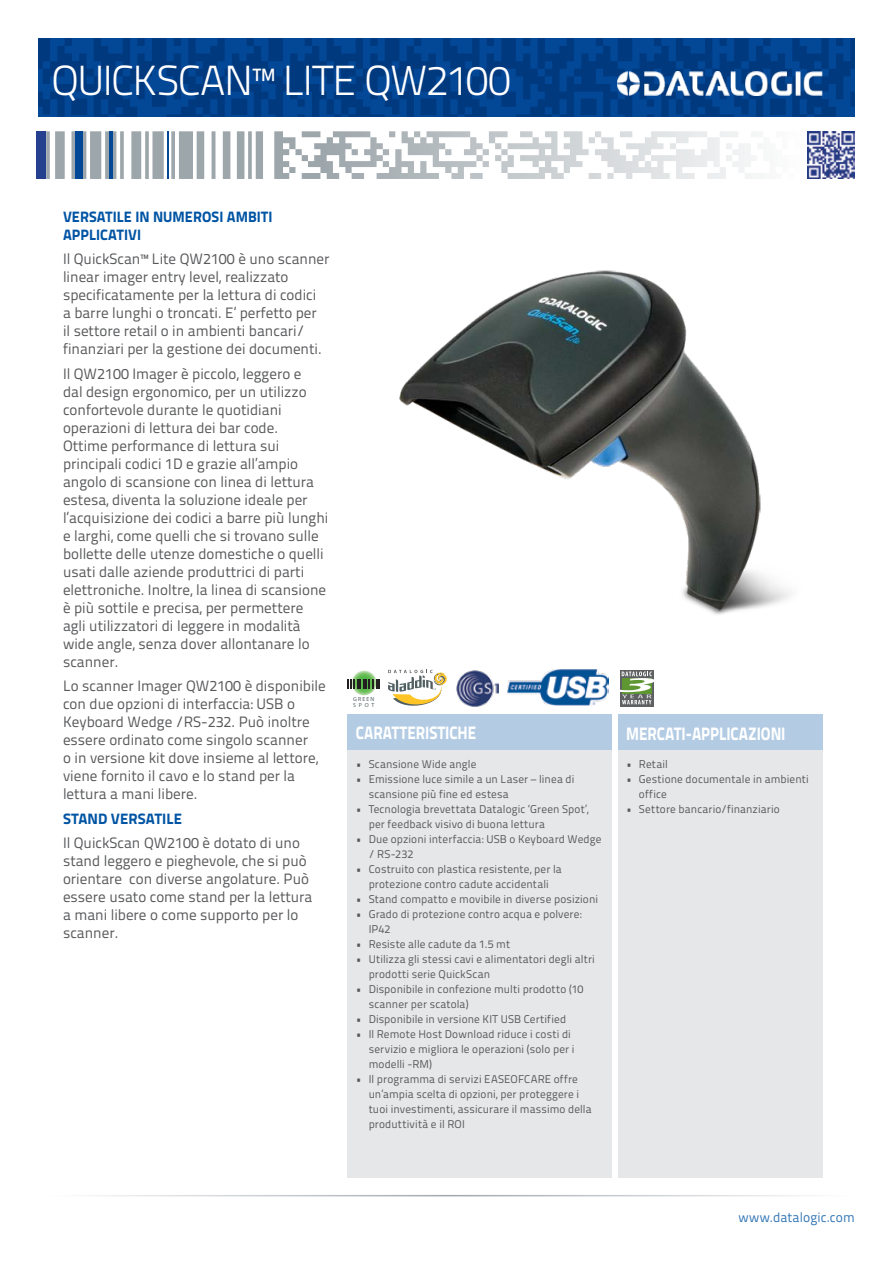
<style>
.page{position:relative;width:893px;height:1263px;background:#fff}
.page>*{position:absolute;margin:0;border:0;box-sizing:border-box;transform-origin:0 0}
.t1{font:300 42px "Titillium Text 22 L";letter-spacing:-.03em;color:#fff}
.t2{font:800 18px "Titillium Text 22 L";letter-spacing:-.005em;color:#fff;scale:.85 1}
.t3{font:15px/18px "Titillium Text 22 L";color:#58595b}
.t4{font:800 15px/18px "Titillium Text 22 L";letter-spacing:.005em;color:#0054a4}
.t5{font:13.5px "Titillium Text 22 L";letter-spacing:.005em;color:#3377b6}
.t6{font:11.25px/15px "Titillium Text 22 L";letter-spacing:.01em;color:#58595b}
.t7{font:900 5.85px/5.8px "Myriad Pro";letter-spacing:.2em;color:#505f62}
</style>
<div class="page">
<svg style="left:38px;top:38px;width:817px;height:79px;background:#023f89"></svg>
<svg style="left:302px;top:131px;width:453px;height:48px"></svg>
<hr style="left:167px;top:131px;width:2px;height:48px;background:#034797">
<div style="left:75px;top:131px;width:7px;height:48px;background:#034797"></div>
<hr style="left:109px;top:131px;width:4px;height:48px;background:#034797">
<div style="left:37px;top:131px;width:9px;height:48px;background:#25408f"></div>
<hr style="left:45px;top:1195px;width:803px;height:1px;background:#9da3aa">
<div style="left:348px;top:714px;width:264px;height:36px;background:#b3cce4"></div>
<div style="left:618px;top:714px;width:204px;height:36px;background:#b3cce4"></div>
<div style="left:348px;top:750px;width:264px;height:428px;background:#e6e7e8"></div>
<div style="left:618px;top:750px;width:204px;height:428px;background:#e6e7e8"></div>
<img style="left:618px;top:72px;width:204px;height:23px">
<img style="left:807px;top:131px;width:48px;height:48px">
<img style="left:388px;top:270px;width:403px;height:408px">
<svg style="left:388px;top:670px;width:59px;height:36px"></svg>
<img style="left:456px;top:670px;width:42px;height:37px">
<svg style="left:351px;top:670px;width:26px;height:25px"></svg>
<svg style="left:348px;top:679px;width:7px;height:10px"></svg>
<hr style="left:357px;top:679px;width:4px;height:10px;background:#231f20">
<hr style="left:363px;top:679px;width:4px;height:10px;background:#231f20">
<svg style="left:369px;top:679px;width:10px;height:10px"></svg>
<svg style="left:620px;top:670px;width:33px;height:36px"></svg>
<svg style="left:616px;top:671px;width:40px;height:33px"></svg>
<img style="left:507px;top:669px;width:101px;height:36px">
<h1 class="t1" style="left:51px;top:50px;width:461px">QUICKSCAN™ LITE QW2100</h1>
<p class="t4" style="left:63px;top:207px;width:211px">VERSATILE IN NUMEROSI AMBITI<br>APPLICATIVI</p>
<p class="t3" style="left:63px;top:249px;width:268px">Il QuickScan™ Lite QW2100 è uno scanner linear imager entry level, realizzato specificatamente per la lettura di codici<br>a barre lunghi o troncati. E’ perfetto per<br>il settore retail o in ambienti bancari/ finanziari per la gestione dei documenti.</p>
<p class="t3" style="left:63px;top:364px;width:267px">Il QW2100 Imager è piccolo, leggero e<br>dal design ergonomico, per un utilizzo confortevole durante le quotidiani operazioni di lettura dei bar code.<br>Ottime performance di lettura sui principali codici 1D e grazie all’ampio angolo di scansione con linea di lettura estesa, diventa la soluzione ideale per l’acquisizione dei codici a barre più lunghi e larghi, come quelli che si trovano sulle bollette delle utenze domestiche o quelli usati dalle aziende produttrici di parti elettroniche. Inoltre, la linea di scansione è più sottile e precisa, per permettere agli utilizzatori di leggere in modalità wide angle, senza dover allontanare lo scanner.</p>
<p class="t3" style="left:63px;top:676px;width:264px">Lo scanner Imager QW2100 è disponibile con due opzioni di interfaccia: USB o Keyboard Wedge /RS-232. Può inoltre essere ordinato come singolo scanner<br>o in versione kit dove insieme al lettore, viene fornito il cavo e lo stand per la lettura a mani libere.</p>
<p class="t4" style="left:63px;top:808px;width:120px">STAND VERSATILE</p>
<p class="t3" style="left:63px;top:833px;width:251px">Il QuickScan QW2100 è dotato di uno stand leggero e pieghevole, che si può orientare con diverse angolature. Può essere usato come stand per la lettura a mani libere o come supporto per lo scanner.</p>
<p class="t7" style="left:353px;top:696px;width:23px">GREEN<br>SPOT</p>
<p class="t2" style="left:356px;top:719px;width:143px">CARATTERISTICHE</p>
<p class="t2" style="left:626px;top:719px;width:189px">MERCATI-APPLICAZIONI</p>
<p class="t6" style="left:356px;top:756px;width:122px">• Scansione Wide angle</p>
<p class="t6" style="left:369px;top:771px;width:207px;text-indent:-13px">• Emissione luce simile a un Laser – linea di scansione più fine ed estesa</p>
<p class="t6" style="left:369px;top:801px;width:222px;text-indent:-13px">• Tecnologia brevettata Datalogic ‘Green Spot’, per feedback visivo di buona lettura</p>
<p class="t6" style="left:369px;top:831px;width:234px;text-indent:-13px">• Due opzioni interfaccia: USB o Keyboard Wedge / RS-232</p>
<p class="t6" style="left:356px;top:861px;width:207px;text-align:center">• Costruito con plastica resistente, per la protezione contro cadute accidentali</p>
<p class="t6" style="left:356px;top:891px;width:244px">• Stand compatto e movibile in diverse posizioni</p>
<p class="t6" style="left:369px;top:906px;width:215px;text-indent:-13px">• Grado di protezione contro acqua e polvere:<br>IP42</p>
<p class="t6" style="left:356px;top:936px;width:156px">• Resiste alle cadute da 1.5 mt</p>
<p class="t6" style="left:369px;top:951px;width:228px;text-indent:-13px">• Utilizza gli stessi cavi e alimentatori degli altri prodotti serie QuickScan</p>
<p class="t6" style="left:369px;top:981px;width:216px;text-indent:-13px">• Disponibile in confezione multi prodotto (10 scanner per scatola)</p>
<p class="t6" style="left:356px;top:1011px;width:212px">• Disponibile in versione KIT USB Certified</p>
<p class="t6" style="left:369px;top:1026px;width:207px;text-indent:-13px">• Il Remote Host Download riduce i costi di servizio e migliora le operazioni (solo per i modelli -RM)</p>
<p class="t6" style="left:369px;top:1071px;width:224px;text-indent:-13px">• Il programma di servizi EASEOFCARE offre un’ampia scelta di opzioni, per proteggere i tuoi investimenti, assicurare il massimo della produttività e il ROI</p>
<p class="t6" style="left:626px;top:756px;width:43px">• Retail</p>
<p class="t6" style="left:639px;top:771px;width:171px;text-indent:-13px">• Gestione documentale in ambienti office</p>
<p class="t6" style="left:626px;top:801px;width:155px">• Settore bancario/finanziario</p>
<p class="t5" style="left:738px;top:1207px;width:118px">www.datalogic.com</p>
</div>
